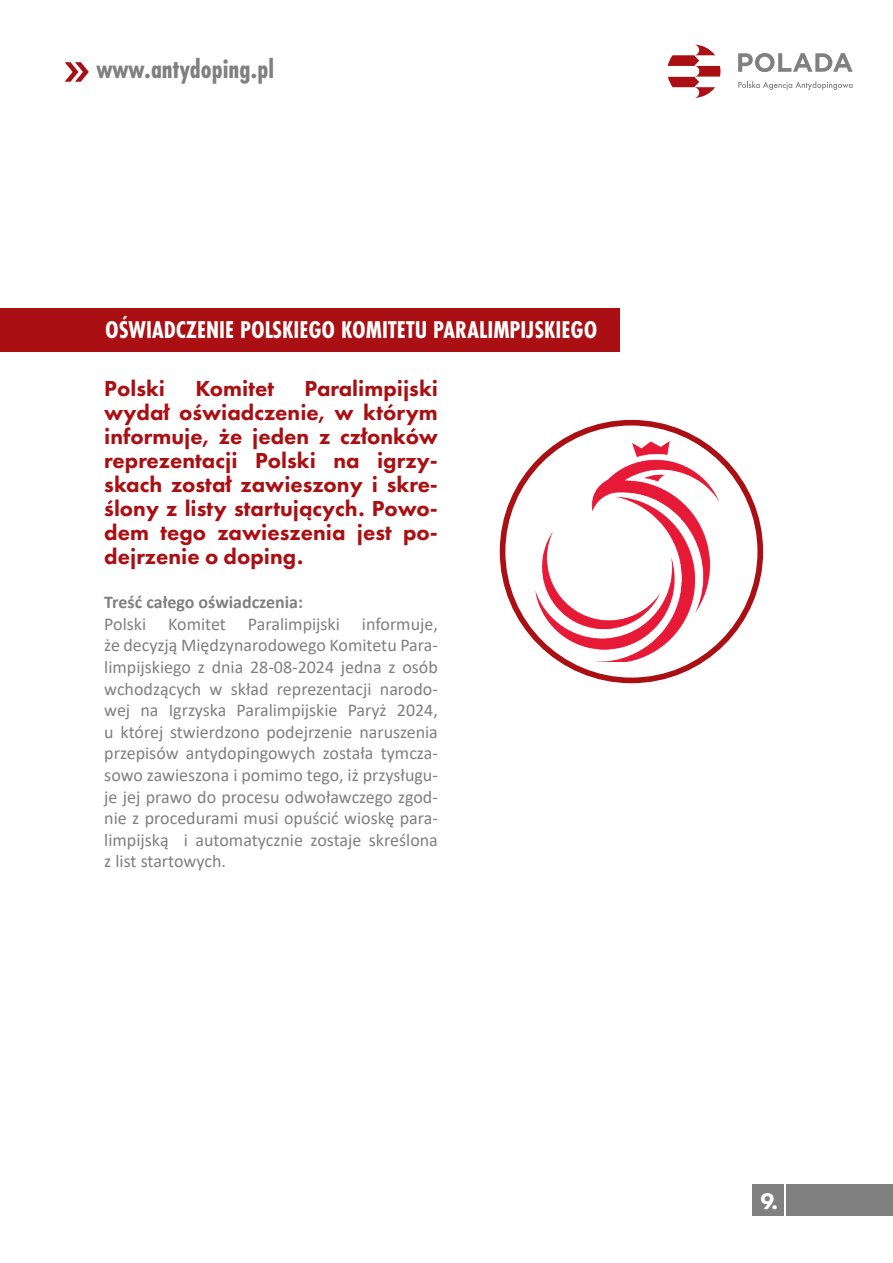
<style>
.page{position:relative;width:893px;height:1263px;background:#fff}
.page>*{position:absolute;margin:0;border:0;box-sizing:border-box;transform-origin:0 0}
.t1{font:700 27.75px "Futura PT Cond";color:#808080}
.t2{font:700 25.2px "Futura PT Cond";color:#fff}
.t3{font:800 23.25px "Futura PT";color:#fff}
.t4{font:800 22.5px/24px "Futura PT";color:#a90f13;text-align:justify}
.t5{font:18px/21.6px "Calibri";color:#808080;text-align:justify}
.t6{font:700 18px "Calibri";color:#808080}
</style>
<div class="page">
<svg style="left:65px;top:62px;width:24px;height:20px"></svg>
<div style="left:787px;top:1185px;width:106px;height:31px;background:#808080"></div>
<div style="left:752px;top:1185px;width:32px;height:31px;background:#808080"></div>
<svg style="left:738px;top:53px;width:115px;height:19px"></svg>
<svg style="left:738px;top:81px;width:115px;height:9px"></svg>
<svg style="left:667px;top:45px;width:53px;height:53px"></svg>
<div style="left:0;top:308px;width:619px;height:44px;background:#a90f13"></div>
<div style="left:500px;top:420px;width:263px;height:263px;background:#a90f13;border-radius:50%"></div>
<div style="left:505px;top:425px;width:252px;height:252px;background:#fff;border-radius:126px"></div>
<img style="left:535px;top:441px;width:222px;height:221px">
<h1 class="t1" style="left:96px;top:53px;width:179px">www.antydoping.pl</h1>
<h2 class="t2" style="left:105px;top:315px;width:494px">OŚWIADCZENIE POLSKIEGO KOMITETU PARALIMPIJSKIEGO</h2>
<p class="t4" style="left:104px;top:376px;width:335px;text-indent:200px">Paralimpijski wydał oświadczenie, w którym informuje, że jeden z członków reprezentacji Polski na igrzy&shy;skach został zawieszony i skre&shy;ślony z listy startujących. Powo&shy;dem tego zawieszenia jest po&shy;dejrzenie o doping.</p>
<p class="t4" style="left:104px;top:376px;width:62px">Polski</p>
<p class="t4" style="left:196px;top:376px;width:80px">Komitet</p>
<p class="t6" style="left:104px;top:589px;width:200px">Treść całego oświadczenia:</p>
<p class="t5" style="left:104px;top:613px;width:335px">Polski Komitet Paralimpijski informuje, że decyzją Międzynarodowego Komitetu Para&shy;limpijskiego z dnia 28-08-2024 jedna z osób wchodzących w skład reprezentacji narodo&shy;wej na Igrzyska Paralimpijskie Paryż 2024, u której stwierdzono podejrzenie naruszenia przepisów antydopingowych została tymcza&shy;sowo zawieszona i pomimo tego, iż przysługu&shy;je jej prawo do procesu odwoławczego zgod&shy;nie z procedurami musi opuścić wioskę para&shy;limpijską i automatycznie zostaje skreślona z list startowych.</p>
<p class="t3" style="left:760px;top:1187px;width:19px">9.</p>
</div>
